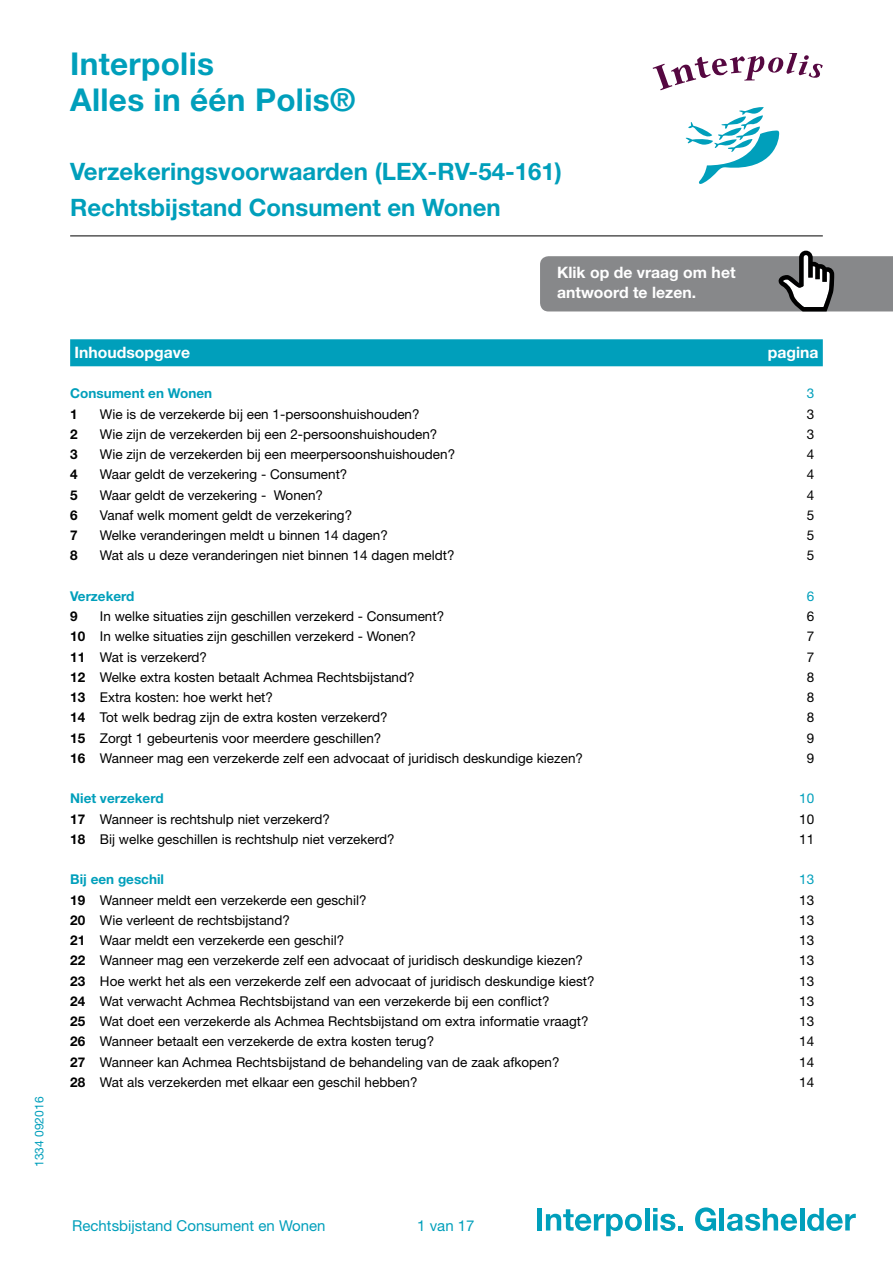
<style>
.page{position:relative;width:893px;height:1263px;background:#fff}
.page>*{position:absolute;margin:0;border:0;box-sizing:border-box;transform-origin:0 0}
.t1{font:700 31.5px/36px "Helvetica Neue LT Std";letter-spacing:.01em;color:#009fbb}
.t2{font:700 24px/36px "Helvetica Neue LT Std";color:#009fbb}
.t3{font:700 15.75px/20.2px "Helvetica Neue LT Std";color:#fff}
.t4{font:15px "Helvetica Neue LT Std";color:#009fbb}
.t5{font:13.5px "Helvetica Neue LT Std";color:#000}
.t6{font:700 13.5px "Helvetica Neue LT Std";color:#009fbb}
.t7{font:700 13.5px "Helvetica Neue LT Std";color:#000}
.t8{font:13.5px "Helvetica Neue LT Std";color:#009fbb}
.t9{font:12px "Helvetica Neue LT Std";color:#009fbb}
.s1{font-weight:700}
</style>
<div class="page">
<hr style="left:70px;top:236px;width:753px;height:1px;background:#000">
<div style="left:537px;top:1208px;width:5px;height:22px;background:#009fbb"></div>
<svg style="left:546px;top:1209px;width:96px;height:27px"></svg>
<hr style="left:645px;top:1208px;width:4px;height:22px;background:#009fbb">
<svg style="left:653px;top:1208px;width:30px;height:23px"></svg>
<svg style="left:695px;top:1207px;width:21px;height:24px"></svg>
<hr style="left:720px;top:1208px;width:4px;height:22px;background:#009fbb">
<svg style="left:727px;top:1208px;width:70px;height:23px"></svg>
<hr style="left:800px;top:1208px;width:4px;height:22px;background:#009fbb">
<svg style="left:807px;top:1208px;width:49px;height:23px"></svg>
<svg style="left:540px;top:251px;width:353px;height:60px;background:#909193"></svg>
<div style="left:70px;top:339px;width:753px;height:27px;background:#009fbb"></div>
<svg style="left:653px;top:53px;width:170px;height:37px"></svg>
<svg style="left:685px;top:107px;width:95px;height:77px"></svg>
<p class="t9" style="left:32px;top:1167px;width:72px;rotate:-90deg">1334 092016</p>
<h1 class="t1" style="left:70px;top:46px;width:287px">Interpolis<br>Alles in één Polis®</h1>
<h2 class="t2" style="left:70px;top:153px;width:493px">Verzekeringsvoorwaarden (LEX-RV-54-161)<br>Rechtsbijstand Consument en Wonen</h2>
<p class="t3" style="left:557px;top:262px;width:180px">Klik op de vraag om het antwoord te lezen.</p>
<p class="t3" style="left:74px;top:342px;width:117px">Inhoudsopgave</p>
<p class="t3" style="left:768px;top:342px;width:52px">pagina</p>
<p class="t6" style="left:70px;top:385px;width:143px">Consument en Wonen</p>
<p class="t8" style="left:807px;top:385px;width:9px">3</p>
<p class="t7" style="left:70px;top:405px;width:9px">1</p>
<p class="t5" style="left:100px;top:406px;width:321px">Wie is de verzekerde bij een 1-persoonshuishouden?</p>
<p class="t5" style="left:807px;top:406px;width:9px">3</p>
<p class="t7" style="left:70px;top:426px;width:9px">2</p>
<p class="t5" style="left:100px;top:426px;width:339px">Wie zijn de verzekerden bij een 2-persoonshuishouden?</p>
<p class="t5" style="left:807px;top:426px;width:9px">3</p>
<p class="t7" style="left:70px;top:446px;width:9px">3</p>
<p class="t5" style="left:100px;top:446px;width:357px">Wie zijn de verzekerden bij een meerpersoonshuishouden?</p>
<p class="t5" style="left:807px;top:446px;width:9px">4</p>
<p class="t7" style="left:70px;top:466px;width:9px">4</p>
<p class="t5" style="left:100px;top:466px;width:249px">Waar geldt de verzekering - Consument?</p>
<p class="t5" style="left:807px;top:466px;width:9px">4</p>
<p class="t7" style="left:70px;top:486px;width:9px">5</p>
<p class="t5" style="left:100px;top:487px;width:225px">Waar geldt de verzekering - Wonen?</p>
<p class="t5" style="left:807px;top:487px;width:9px">4</p>
<p class="t7" style="left:70px;top:507px;width:9px">6</p>
<p class="t5" style="left:100px;top:507px;width:254px">Vanaf welk moment geldt de verzekering?</p>
<p class="t5" style="left:807px;top:507px;width:9px">5</p>
<p class="t7" style="left:70px;top:527px;width:9px">7</p>
<p class="t5" style="left:100px;top:527px;width:289px">Welke veranderingen meldt u binnen 14 dagen?</p>
<p class="t5" style="left:807px;top:527px;width:9px">5</p>
<p class="t7" style="left:70px;top:547px;width:9px">8</p>
<p class="t5" style="left:100px;top:547px;width:356px">Wat als u deze veranderingen niet binnen 14 dagen meldt?</p>
<p class="t5" style="left:807px;top:547px;width:9px">5</p>
<p class="t6" style="left:70px;top:588px;width:66px">Verzekerd</p>
<p class="t8" style="left:807px;top:588px;width:9px">6</p>
<p class="t7" style="left:70px;top:608px;width:9px">9</p>
<p class="t5" style="left:100px;top:608px;width:346px">In welke situaties zijn geschillen verzekerd - Consument?</p>
<p class="t5" style="left:807px;top:608px;width:9px">6</p>
<p class="t5" style="left:70px;top:628px;width:347px"><span class="s1">10</span> In welke situaties zijn geschillen verzekerd - Wonen?</p>
<p class="t5" style="left:807px;top:628px;width:9px">7</p>
<p class="t5" style="left:70px;top:649px;width:138px"><span class="s1">11</span> Wat is verzekerd?</p>
<p class="t5" style="left:807px;top:649px;width:9px">7</p>
<p class="t5" style="left:70px;top:669px;width:346px"><span class="s1">12</span> Welke extra kosten betaalt Achmea Rechtsbijstand?</p>
<p class="t5" style="left:807px;top:669px;width:9px">8</p>
<p class="t5" style="left:70px;top:689px;width:204px"><span class="s1">13</span> Extra kosten: hoe werkt het?</p>
<p class="t5" style="left:807px;top:689px;width:9px">8</p>
<p class="t5" style="left:70px;top:709px;width:319px"><span class="s1">14</span> Tot welk bedrag zijn de extra kosten verzekerd?</p>
<p class="t5" style="left:807px;top:709px;width:9px">8</p>
<p class="t5" style="left:70px;top:730px;width:313px"><span class="s1">15</span> Zorgt 1 gebeurtenis voor meerdere geschillen?</p>
<p class="t5" style="left:807px;top:730px;width:9px">9</p>
<p class="t5" style="left:70px;top:750px;width:514px"><span class="s1">16</span> Wanneer mag een verzekerde zelf een advocaat of juridisch deskundige kiezen?</p>
<p class="t5" style="left:807px;top:750px;width:9px">9</p>
<p class="t6" style="left:70px;top:790px;width:95px">Niet verzekerd</p>
<p class="t8" style="left:799px;top:790px;width:17px">10</p>
<p class="t5" style="left:70px;top:811px;width:261px"><span class="s1">17</span> Wanneer is rechtshulp niet verzekerd?</p>
<p class="t5" style="left:799px;top:811px;width:17px">10</p>
<p class="t5" style="left:70px;top:831px;width:326px"><span class="s1">18</span> Bij welke geschillen is rechtshulp niet verzekerd?</p>
<p class="t5" style="left:799px;top:831px;width:17px">11</p>
<p class="t6" style="left:70px;top:871px;width:95px">Bij een geschil</p>
<p class="t8" style="left:799px;top:871px;width:17px">13</p>
<p class="t5" style="left:70px;top:892px;width:298px"><span class="s1">19</span> Wanneer meldt een verzekerde een geschil?</p>
<p class="t5" style="left:799px;top:892px;width:17px">13</p>
<p class="t5" style="left:70px;top:912px;width:221px"><span class="s1">20</span> Wie verleent de rechtsbijstand?</p>
<p class="t5" style="left:799px;top:912px;width:17px">13</p>
<p class="t5" style="left:70px;top:932px;width:276px"><span class="s1">21</span> Waar meldt een verzekerde een geschil?</p>
<p class="t5" style="left:799px;top:932px;width:17px">13</p>
<p class="t5" style="left:70px;top:952px;width:514px"><span class="s1">22</span> Wanneer mag een verzekerde zelf een advocaat of juridisch deskundige kiezen?</p>
<p class="t5" style="left:799px;top:952px;width:17px">13</p>
<p class="t5" style="left:70px;top:973px;width:526px"><span class="s1">23</span> Hoe werkt het als een verzekerde zelf een advocaat of juridisch deskundige kiest?</p>
<p class="t5" style="left:799px;top:973px;width:17px">13</p>
<p class="t5" style="left:70px;top:993px;width:481px"><span class="s1">24</span> Wat verwacht Achmea Rechtsbijstand van een verzekerde bij een conflict?</p>
<p class="t5" style="left:799px;top:993px;width:17px">13</p>
<p class="t5" style="left:70px;top:1013px;width:520px"><span class="s1">25</span> Wat doet een verzekerde als Achmea Rechtsbijstand om extra informatie vraagt?</p>
<p class="t5" style="left:799px;top:1013px;width:17px">13</p>
<p class="t5" style="left:70px;top:1033px;width:366px"><span class="s1">26</span> Wanneer betaalt een verzekerde de extra kosten terug?</p>
<p class="t5" style="left:799px;top:1033px;width:17px">14</p>
<p class="t5" style="left:70px;top:1054px;width:491px"><span class="s1">27</span> Wanneer kan Achmea Rechtsbijstand de behandeling van de zaak afkopen?</p>
<p class="t5" style="left:799px;top:1054px;width:17px">14</p>
<p class="t5" style="left:70px;top:1074px;width:349px"><span class="s1">28</span> Wat als verzekerden met elkaar een geschil hebben?</p>
<p class="t5" style="left:799px;top:1074px;width:17px">14</p>
<p class="t4" style="left:72px;top:1216px;width:255px">Rechtsbijstand Consument en Wonen</p>
<p class="t4" style="left:417px;top:1217px;width:59px">1 van 17</p>
</div>
